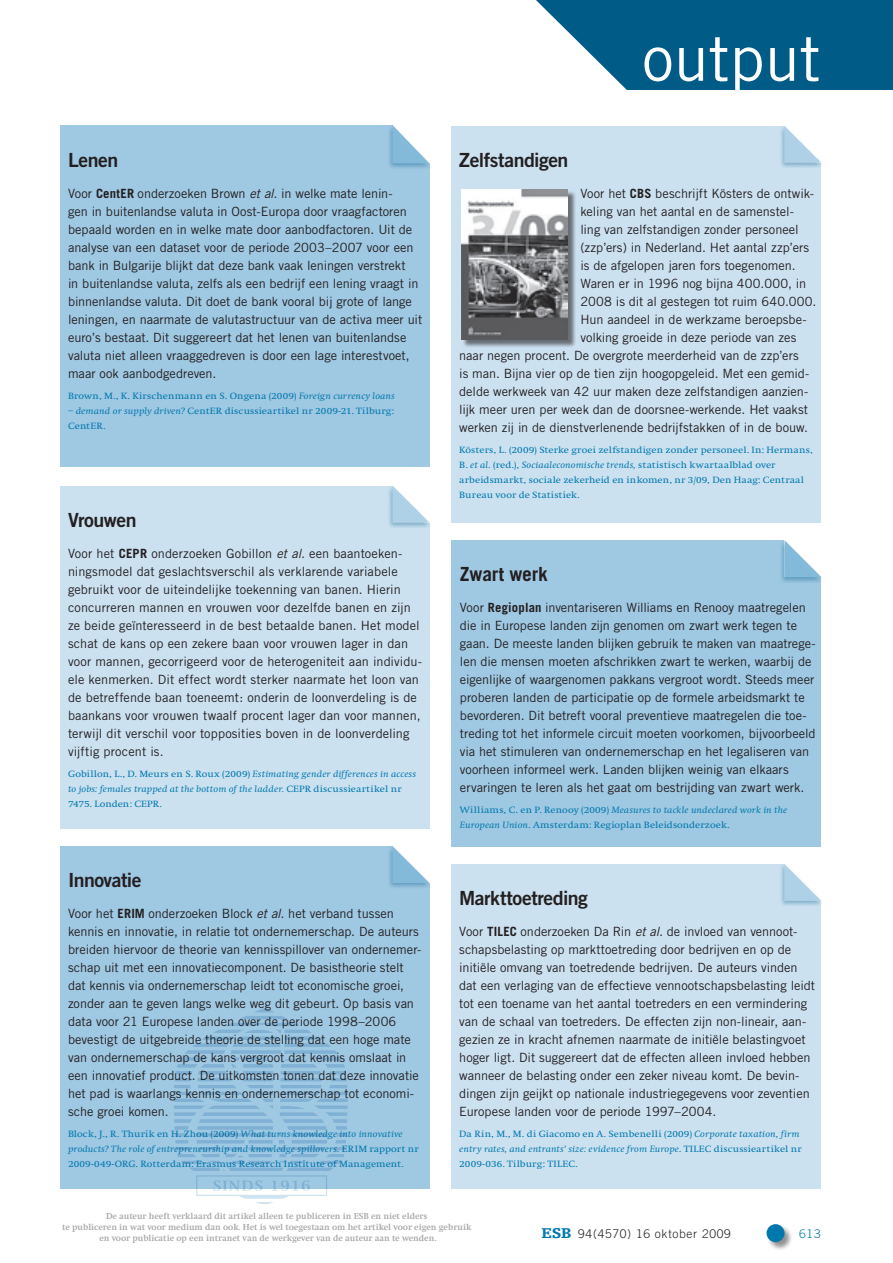
<style>
.page{position:relative;width:893px;height:1263px;background:#fff}
.page>*{position:absolute;margin:0;border:0;box-sizing:border-box;transform-origin:0 0}
.t1{font:63px "Trade Gothic";color:#fff}
.t2{font:19.5px "Trade Gothic Bold Two";letter-spacing:-.025em;color:#231f20}
.t3{font:700 19.5px "Trade Gothic";letter-spacing:-.005em;color:#231f20}
.t4{font:12.75px/18px "Trade Gothic";color:#231f20}
.t5{font:700 12.75px "Trade Gothic";color:#231f20}
.t6{font:300 12px "Trade Gothic";letter-spacing:.06em;color:#231f20}
.t7{font:300 12px "Trade Gothic";color:#0078ae}
.t8{font:9.45px/15px "Swift";letter-spacing:.01em;color:#0078ae;scale:1.11 1}
.t9{font:italic 9.45px/15px "Swift";letter-spacing:.01em;color:#0078ae;scale:1.11 1}
.t10{font:700 9px/10.8px "Swift";color:#6c6d70;text-align:center}
.s1{font-weight:700}
.s2{font-style:italic}
.s3{font-style:normal}
.s4{font-weight:400}
.s5{font-family:"Egyptienne F";font-weight:900;font-size:15px;color:#0078ae}
</style>
<div class="page">
<div style="left:766px;top:1224px;width:27px;height:27px;background:#231f20;opacity:.5"></div>
<div style="left:766px;top:1224px;width:18px;height:18px;background:#0078ae;border-radius:50%"></div>
<svg style="left:536px;top:0;width:357px;height:90px"></svg>
<div style="left:60px;top:125px;width:369px;height:342px;background:#9fc8e2"></div>
<div style="left:387px;top:123px;width:45px;height:46px;background:#005c87;opacity:.39"></div>
<svg style="left:392px;top:125px;width:37px;height:38px"></svg>
<div style="left:60px;top:486px;width:369px;height:342px;background:#cce1f0"></div>
<div style="left:387px;top:483px;width:45px;height:45px;background:#005c87;opacity:.39"></div>
<svg style="left:392px;top:486px;width:37px;height:36px"></svg>
<div style="left:60px;top:846px;width:369px;height:342px;background:#9fc8e2"></div>
<div style="left:387px;top:844px;width:45px;height:44px;background:#005c87;opacity:.39"></div>
<svg style="left:392px;top:846px;width:37px;height:37px"></svg>
<div style="left:451px;top:126px;width:370px;height:396px;background:#cce1f0"></div>
<div style="left:779px;top:123px;width:44px;height:45px;background:#005c87;opacity:.39"></div>
<svg style="left:784px;top:126px;width:37px;height:37px"></svg>
<div style="left:451px;top:864px;width:370px;height:324px;background:#cce1f0"></div>
<div style="left:779px;top:862px;width:44px;height:44px;background:#005c87;opacity:.39"></div>
<svg style="left:784px;top:864px;width:37px;height:37px"></svg>
<div style="left:451px;top:540px;width:370px;height:306px;background:#9fc8e2"></div>
<div style="left:779px;top:538px;width:45px;height:44px;background:#005c87;opacity:.39"></div>
<svg style="left:784px;top:540px;width:37px;height:37px"></svg>
<div style="left:462px;top:190px;width:114px;height:158px;background:#231f20;opacity:.59"></div>
<img style="left:461px;top:189px;width:107px;height:150px">
<svg style="left:161px;top:1008px;width:197px;height:196px"></svg>
<h2 class="t2" style="left:68px;top:147px;width:52px">Lenen</h2>
<p class="t4" style="left:68px;top:184px;width:356px">Voor <span class="s1">CentER</span> onderzoeken Brown <span class="s2">et al.</span> in welke mate lenin-<br>gen in buitenlandse valuta in Oost-Europa door vraagfactoren bepaald worden en in welke mate door aanbodfactoren. Uit de analyse van een dataset voor de periode 2003–2007 voor een bank in Bulgarije blijkt dat deze bank vaak leningen verstrekt<br>in buitenlandse valuta, zelfs als een bedrijf een lening vraagt in binnenlandse valuta. Dit doet de bank vooral bij grote of lange leningen, en naarmate de valutastructuur van de activa meer uit euro’s bestaat. Dit suggereert dat het lenen van buitenlandse valuta niet alleen vraaggedreven is door een lage interestvoet, maar ook aanbodgedreven.</p>
<p class="t8" style="left:68px;top:389px;width:296px">Brown, M., K. Kirschenmann en S. Ongena (2009) <span class="s2">Foreign currency loans</span></p>
<p class="t8" style="left:68px;top:404px;width:295px"><span class="s2">– demand or supply driven?</span> CentER discussieartikel nr 2009-21. Tilburg:<br>CentER.</p>
<h2 class="t2" style="left:68px;top:507px;width:70px">Vrouwen</h2>
<p class="t4" style="left:68px;top:544px;width:59px">Voor het <span class="s1">CEPR</span></p>
<p class="t4" style="left:68px;top:544px;width:356px;text-indent:83px">onderzoeken Gobillon <span class="s2">et al.</span> een baantoeken&shy;ningsmodel dat geslachtsverschil als verklarende variabele gebruikt voor de uiteindelijke toekenning van banen. Hierin concurreren mannen en vrouwen voor dezelfde banen en zijn ze beide geïnteresseerd in de best betaalde banen. Het model schat de kans op een zekere baan voor vrouwen lager in dan voor mannen, gecorrigeerd voor de heterogeniteit aan individu&shy;ele kenmerken. Dit effect wordt sterker naarmate het loon van de betreffende baan toeneemt: onderin de loonverdeling is de baankans voor vrouwen twaalf procent lager dan voor mannen, terwijl dit verschil voor topposities boven in de loonverdeling vijftig procent is.</p>
<p class="t9" style="left:68px;top:767px;width:315px"><span class="s3">Gobillon, L., D. Meurs en S. Roux (2009)</span> Estimating gender differences in access to jobs: females trapped at the bottom of the ladder. <span class="s3">CEPR discussieartikel nr<br>7475. Londen: CEPR.</span></p>
<h2 class="t2" style="left:68px;top:867px;width:75px">Innovatie</h2>
<p class="t4" style="left:68px;top:904px;width:57px">Voor het <span class="s1">ERIM</span></p>
<p class="t4" style="left:68px;top:904px;width:355px;text-indent:80px">onderzoeken Block <span class="s2">et al.</span> het verband tussen kennis en innovatie, in relatie tot ondernemerschap. De auteurs breiden hiervoor de theorie van kennisspillover van ondernemer&shy;schap uit met een innovatiecomponent. De basistheorie stelt dat kennis via ondernemerschap leidt tot economische groei, zonder aan te geven langs welke weg dit gebeurt. Op basis van data voor 21 Europese landen over de periode 1998–2006 bevestigt de uitgebreide theorie de stelling dat een hoge mate van ondernemerschap de kans vergroot dat kennis omslaat in een innovatief product. De uitkomsten tonen dat deze innovatie het pad is waarlangs kennis en ondernemerschap tot economi&shy;sche groei komen.</p>
<p class="t8" style="left:68px;top:1127px;width:317px">Block, J., R. Thurik en H. Zhou (2009) <span class="s2">What turns knowledge into innovative products? The role of entrepreneurship and knowledge spillovers.</span> ERIM rapport nr<br>2009-049-ORG. Rotterdam: Erasmus Research Institute of Management.</p>
<h2 class="t2" style="left:459px;top:147px;width:111px">Zelfstandigen</h2>
<h1 class="t1" style="left:642px;top:20px;width:180px">output</h1>
<p class="t4" style="left:580px;top:184px;width:235px">Voor het <span class="s1">CBS</span> beschrijft Kösters de ontwik-</p>
<p class="t4" style="left:580px;top:202px;width:215px">keling van het aantal en de samenstel-</p>
<p class="t4" style="left:580px;top:220px;width:220px">ling van zelfstandigen zonder personeel</p>
<p class="t4" style="left:580px;top:238px;width:230px">(zzp’ers) in Nederland. Het aantal zzp’ers</p>
<p class="t4" style="left:580px;top:256px;width:217px">is de afgelopen jaren fors toegenomen.</p>
<p class="t4" style="left:580px;top:274px;width:227px">Waren er in 1996 nog bijna 400.000, in</p>
<p class="t4" style="left:580px;top:292px;width:237px">2008 is dit al gestegen tot ruim 640.000.</p>
<p class="t4" style="left:580px;top:310px;width:228px">Hun aandeel in de werkzame beroepsbe-</p>
<p class="t4" style="left:580px;top:328px;width:217px">volking groeide in deze periode van zes</p>
<p class="t4" style="left:459px;top:346px;width:341px">naar negen procent. De overgrote meerderheid van de zzp’ers</p>
<p class="t4" style="left:459px;top:364px;width:352px">is man. Bijna vier op de tien zijn hoogopgeleid. Met een gemid-</p>
<p class="t4" style="left:459px;top:382px;width:351px">delde werkweek van 42 uur maken deze zelfstandigen aanzien-</p>
<p class="t4" style="left:459px;top:400px;width:350px">lijk meer uren per week dan de doorsnee-werkende. Het vaakst</p>
<p class="t4" style="left:459px;top:418px;width:350px">werken zij in de dienstverlenende bedrijfstakken of in de bouw.</p>
<p class="t8" style="left:459px;top:443px;width:320px">Kösters, L. (2009) Sterke groei zelfstandigen zonder personeel. In: Hermans, B. <span class="s2">et al.</span> (red.), <span class="s2">Sociaaleconomische trends,</span> statistisch kwartaalblad over arbeidsmarkt, sociale zekerheid en inkomen, nr 3/09, Den Haag: Centraal Bureau voor de Statistiek.</p>
<h2 class="t3" style="left:460px;top:562px;width:90px">Zwart werk</h2>
<p class="t4" style="left:460px;top:598px;width:357px">Voor <span class="s1">Regioplan</span> inventariseren Williams en Renooy maatregelen die in Europese landen zijn genomen om zwart werk tegen te gaan. De meeste landen blijken gebruik te maken van maatrege&shy;len die mensen moeten afschrikken zwart te werken, waarbij de eigenlijke of waargenomen pakkans vergroot wordt. Steeds meer proberen landen de participatie op de formele arbeidsmarkt te bevorderen. Dit betreft vooral preventieve maatregelen die toe&shy;treding tot het informele circuit moeten voorkomen, bijvoorbeeld via het stimuleren van ondernemerschap en het legaliseren van voorheen informeel werk. Landen blijken weinig van elkaars ervaringen te leren als het gaat om bestrijding van zwart werk.</p>
<p class="t8" style="left:460px;top:803px;width:296px">Williams, C. en P. Renooy (2009) <span class="s2">Measures to tackle undeclared work in the<br>European Union</span>. Amsterdam: Regioplan Beleidsonderzoek.</p>
<h2 class="t2" style="left:459px;top:885px;width:130px">Markttoetreding</h2>
<p class="t5" style="left:459px;top:924px;width:35px"><span class="s4">Voor</span> TILEC</p>
<p class="t4" style="left:459px;top:922px;width:357px;text-indent:61px">onderzoeken Da Rin <span class="s2">et al.</span> de invloed van vennoot&shy;schapsbelasting op markttoetreding door bedrijven en op de initiële omvang van toetredende bedrijven. De auteurs vinden dat een verlaging van de effectieve vennootschapsbelasting leidt tot een toename van het aantal toetreders en een vermindering van de schaal van toetreders. De effecten zijn non-lineair, aan&shy;gezien ze in kracht afnemen naarmate de initiële belastingvoet hoger ligt. Dit suggereert dat de effecten alleen invloed hebben wanneer de belasting onder een zeker niveau komt. De bevin&shy;dingen zijn geijkt op nationale industriegegevens voor zeventien Europese landen voor de periode 1997–2004.</p>
<p class="t9" style="left:459px;top:1127px;width:308px"><span class="s3">Da Rin, M., M. di Giacomo en A. Sembenelli (2009)</span> Corporate taxation, firm entry rates, and entrants’ size: evidence from Europe<span class="s3">. Tilec</span></p>
<p class="t8" style="left:714px;top:1142px;width:81px">discussieartikel nr</p>
<p class="t8" style="left:459px;top:1157px;width:108px">2009-036. Tilburg: TILEC.</p>
<p class="t10" style="left:62px;top:1211px;width:411px">De auteur heeft verklaard dit artikel alleen te publiceren in ESB en niet elders<br>te publiceren in wat voor medium dan ook. Het is wel toegestaan om het artikel voor eigen gebruik en voor publicatie op een intranet van de werkgever van de auteur aan te wenden.</p>
<p class="t6" style="left:542px;top:1226px;width:191px"><span class="s5">ESB</span> 94(4570) 16 oktober 2009</p>
<p class="t7" style="left:799px;top:1226px;width:23px">613</p>
</div>
